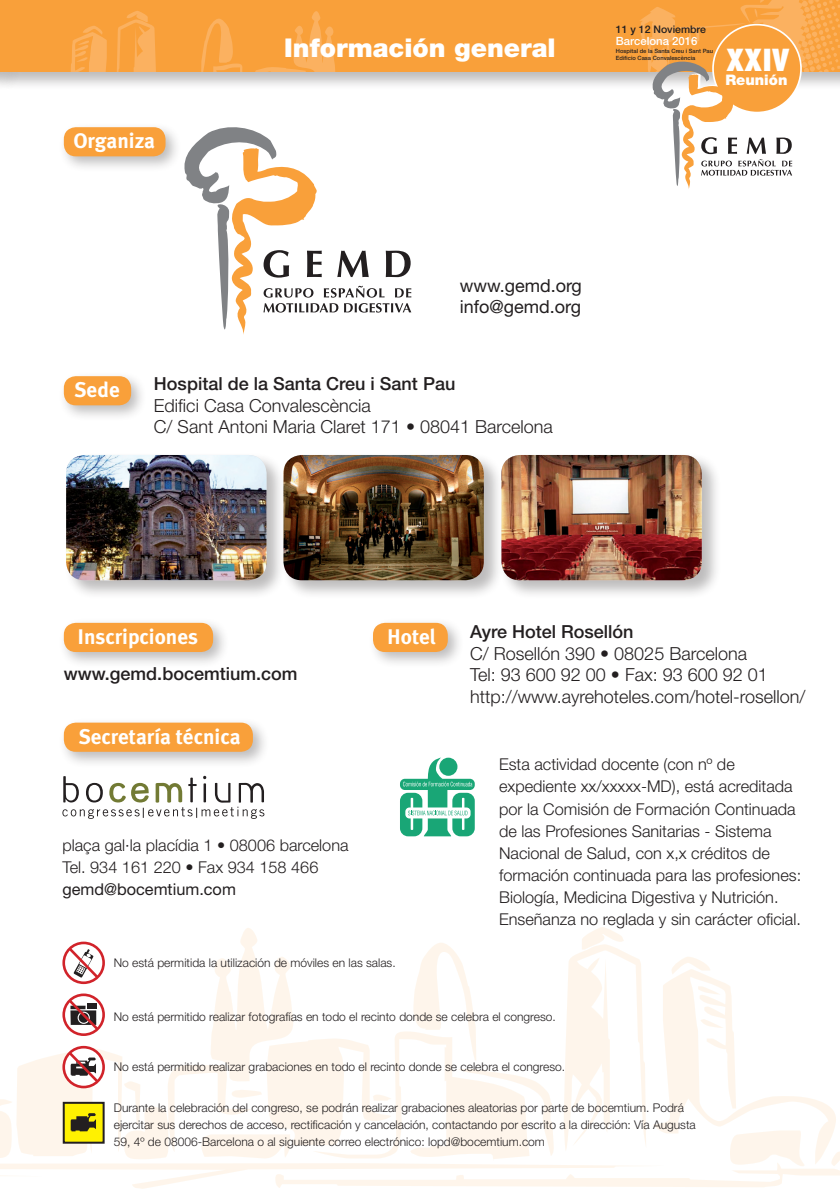
<style>
.page{position:relative;width:840px;height:1191px;background:#fff}
.page>*{position:absolute;margin:0;border:0;box-sizing:border-box;transform-origin:0 0}
.t1{font:800 condensed 29.6px "Futura LT";color:#fff}
.t2{font:900 26px "Helvetica Neue LT";color:#fff}
.t3{font:700 21.2px "Meta Plus";color:#fff}
.t4{font:300 18px/21.6px "Helvetica Neue LT";color:#231f20}
.t5{font:500 18px "Helvetica Neue LT";color:#231f20}
.t6{font:18px/21.6px "Helvetica Neue LT";color:#231f20}
.t7{font:300 16.2px/22px "Helvetica Neue LT";color:#231f20}
.t8{font:16.2px "Helvetica Neue LT";color:#231f20}
.t9{font:900 14.6px "Helvetica Neue LT";color:#fff}
.t10{font:300 12px/17.2px "Helvetica Neue LT";color:#231f20}
.t11{font:500 11.4px "Helvetica Neue LT";color:#fff}
.t12{font:500 10.4px "Helvetica Neue LT";color:#231f20}
.t13{font:500 5.8px/7px "Helvetica Neue LT";color:#231f20}
</style>
<div class="page">
<div style="left:0;top:0;width:839px;height:91px;background:#231f20;opacity:.3"></div>
<svg style="left:7px;top:0;width:832px;height:71px;fill:#f9a03a"></svg>
<svg style="left:0;top:775px;width:839px;height:414px"></svg>
<div style="left:62px;top:1045px;width:43px;height:43px;border:3px solid #d1232a;border-radius:50%"></div>
<svg style="left:66px;top:1049px;width:35px;height:36px"></svg>
<div style="left:64px;top:1102px;width:40px;height:40px;background:#fff101"></div>
<div style="left:63px;top:1101px;width:42px;height:42px;border:2px solid #231f20"></div>
<svg style="left:71px;top:1113px;width:25px;height:18px"></svg>
<div style="left:62px;top:993px;width:43px;height:43px;border:3px solid #d1232a;border-radius:50%"></div>
<svg style="left:66px;top:997px;width:35px;height:36px"></svg>
<div style="left:62px;top:941px;width:43px;height:43px;border:3px solid #d1232a;border-radius:50%"></div>
<svg style="left:66px;top:945px;width:35px;height:36px"></svg>
<svg style="left:184px;top:127px;width:227px;height:208px"></svg>
<div style="left:58px;top:122px;width:124px;height:51px;background:#231f20;opacity:.3"></div>
<div style="left:64px;top:127px;width:101px;height:29px;background:#f9a03a;border-radius:12px"></div>
<svg style="left:62px;top:776px;width:202px;height:43px"></svg>
<div style="left:58px;top:717px;width:211px;height:51px;background:#231f20;opacity:.3"></div>
<div style="left:64px;top:722px;width:189px;height:30px;background:#f9a03a;border-radius:12px"></div>
<div style="left:58px;top:617px;width:171px;height:51px;background:#231f20;opacity:.3"></div>
<div style="left:64px;top:623px;width:149px;height:29px;background:#f9a03a;border-radius:12px"></div>
<div style="left:367px;top:617px;width:97px;height:51px;background:#231f20;opacity:.3"></div>
<div style="left:373px;top:623px;width:74px;height:29px;background:#f9a03a;border-radius:12px"></div>
<div style="left:58px;top:371px;width:90px;height:51px;background:#231f20;opacity:.3"></div>
<div style="left:64px;top:376px;width:67px;height:29px;background:#f9a03a;border-radius:12px"></div>
<div style="left:64px;top:452px;width:222px;height:148px;background:#231f20;opacity:.3"></div>
<img style="left:66px;top:455px;width:200px;height:125px">
<div style="left:281px;top:452px;width:222px;height:148px;background:#231f20;opacity:.3"></div>
<img style="left:283px;top:455px;width:200px;height:125px">
<div style="left:498px;top:452px;width:223px;height:148px;background:#231f20;opacity:.3"></div>
<img style="left:501px;top:455px;width:200px;height:125px">
<svg style="left:400px;top:757px;width:74px;height:79px"></svg>
<svg style="left:711px;top:24px;width:90px;height:89px"></svg>
<div style="left:713px;top:25px;width:86px;height:87px;background:#f9a03a;border-radius:50%"></div>
<svg style="left:650px;top:59px;width:141px;height:130px"></svg>
<h3 class="t3" style="left:73px;top:129px;width:83px">Organiza</h3>
<h2 class="t2" style="left:284px;top:32px;width:273px">Información general</h2>
<p class="t12" style="left:615px;top:23px;width:91px">11 y 12 Noviembre</p>
<p class="t13" style="left:615px;top:47px;width:99px">Hospital de la Santa Creu i Sant Pau<br>Edificio Casa Convalescència</p>
<p class="t11" style="left:615px;top:34px;width:83px">Barcelona 2016</p>
<h1 class="t1" style="left:725px;top:41px;width:65px">XXIV</h1>
<p class="t9" style="left:725px;top:71px;width:64px">Reunión</p>
<h3 class="t6" style="left:459px;top:274px;width:124px">www.gemd.org info@gemd.org</h3>
<h3 class="t3" style="left:74px;top:378px;width:47px">Sede</h3>
<h3 class="t5" style="left:154px;top:373px;width:303px">Hospital de la Santa Creu i Sant Pau</h3>
<h3 class="t4" style="left:154px;top:394px;width:400px">Edifici Casa Convalescència<br>C/ Sant Antoni Maria Claret 171 • 08041 Barcelona</h3>
<h3 class="t3" style="left:77px;top:624px;width:122px">Inscripciones</h3>
<h3 class="t5" style="left:64px;top:663px;width:235px">www.gemd.bocemtium.com</h3>
<h3 class="t3" style="left:79px;top:724px;width:163px">Secretaría técnica</h3>
<h3 class="t7" style="left:62px;top:833px;width:287px">plaça gal·la placídia 1 • 08006 barcelona<br>Tel. 934 161 220 • Fax 934 158 466</h3>
<h3 class="t8" style="left:62px;top:879px;width:175px">gemd@bocemtium.com</h3>
<h3 class="t3" style="left:387px;top:624px;width:51px">Hotel</h3>
<p class="t10" style="left:114px;top:954px;width:283px">No está permitida la utilización de móviles en las salas.</p>
<h3 class="t5" style="left:470px;top:621px;width:165px">Ayre Hotel Rosellón</h3>
<h3 class="t4" style="left:470px;top:642px;width:337px">C/ Rosellón 390 • 08025 Barcelona<br>Tel: 93 600 92 00 • Fax: 93 600 92 01 http://www.ayrehoteles.com/hotel-rosellon/</h3>
<p class="t7" style="left:499px;top:753px;width:303px">Esta actividad docente (con nº de expediente xx/xxxxx-MD), está acreditada por la Comisión de Formación Continuada de las Profesiones Sanitarias - Sistema Nacional de Salud, con x,x créditos de formación continuada para las profesiones:<br>Biología, Medicina Digestiva y Nutrición.<br>Enseñanza no reglada y sin carácter oficial.</p>
<p class="t10" style="left:114px;top:1007px;width:443px">No está permitido realizar fotografías en todo el recinto donde se celebra el congreso.</p>
<p class="t10" style="left:114px;top:1058px;width:452px">No está permitido realizar grabaciones en todo el recinto donde se celebra el congreso.</p>
<p class="t10" style="left:114px;top:1098px;width:583px">Durante la celebración del congreso, se podrán realizar grabaciones aleatorias por parte de bocemtium. Podrá ejercitar sus derechos de acceso, rectificación y cancelación, contactando por escrito a la dirección: Vía Augusta<br>59, 4º de 08006-Barcelona o al siguiente correo electrónico: lopd@bocemtium.com</p>
</div>
